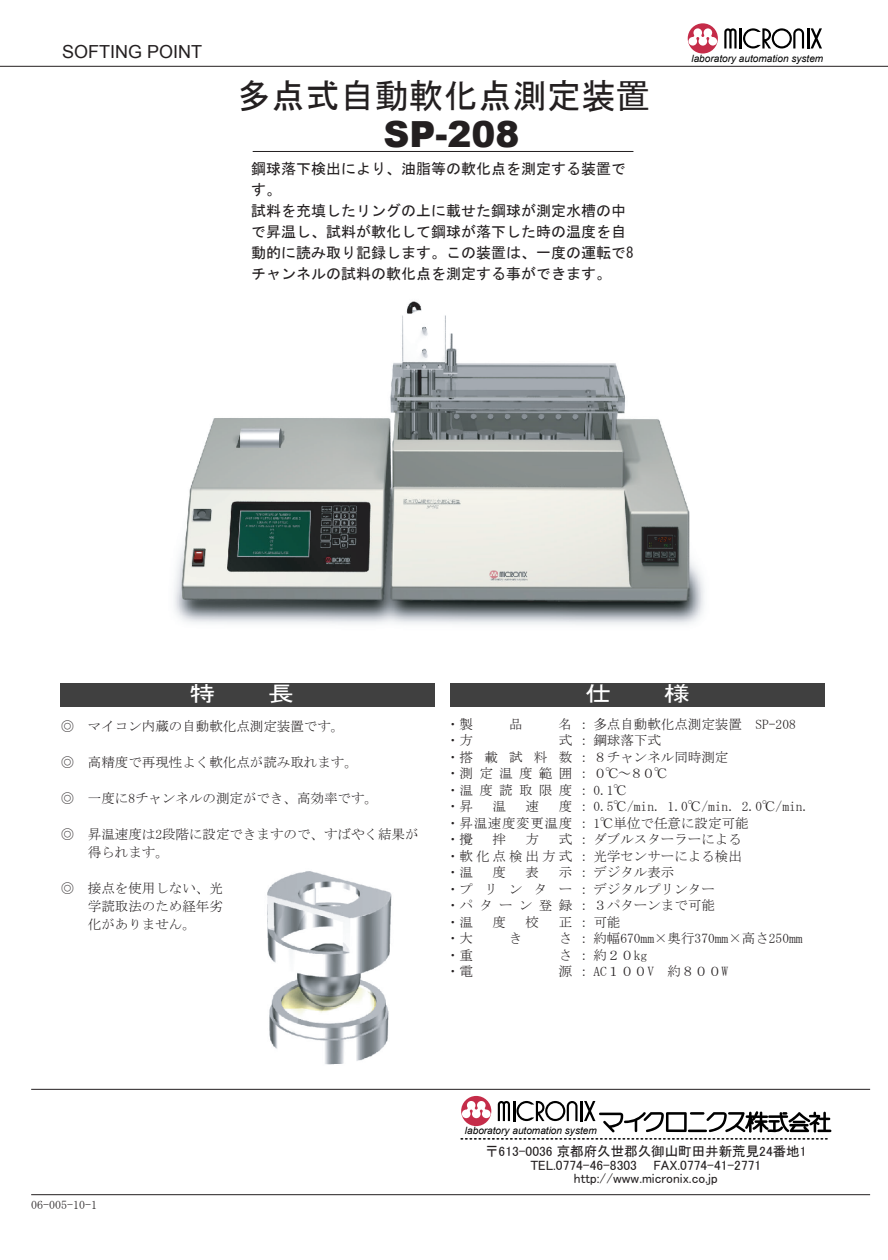
<style>
.page{position:relative;width:888px;height:1260px;background:#fff}
.page>*{position:absolute;margin:0;border:0;box-sizing:border-box;transform-origin:0 0}
.t1{font:900 36px "Arial";color:#231f20}
.t2{font:34.5px "MS Gothic";color:#231f20}
.t3{font:21px "MS Gothic";color:#fff;scale:1.25 1}
.t4{font:18px "Arial";color:#231f20}
.t5{font:15px/21px "MS Gothic";color:#231f20}
.t6{font:13.5px/18px "MS Mincho";color:#231f20}
.t7{font:13.5px/13.5px "MSP Gothic";color:#231f20;text-align:center}
.t8{font:13.5px "MS Mincho";letter-spacing:.465em;color:#231f20}
.t9{font:12px "MS Mincho";color:#231f20}
.t10{font:italic 10.05px "Arial";color:#000}
</style>
<div class="page">
<img style="left:237px;top:871px;width:189px;height:218px">
<img style="left:86px;top:301px;width:693px;height:406px">
<hr style="left:0;top:66px;width:888px;height:1px;background:#231f20">
<hr style="left:31px;top:1089px;width:839px;height:1px;background:#231f20">
<hr style="left:31px;top:1194px;width:839px;height:1px;background:#231f20">
<svg style="left:688px;top:23px;width:30px;height:31px"></svg>
<svg style="left:724px;top:28px;width:13px;height:20px"></svg>
<hr style="left:739px;top:28px;width:3px;height:20px;background:#000">
<svg style="left:743px;top:28px;width:61px;height:20px"></svg>
<hr style="left:807px;top:28px;width:2px;height:20px;background:#000">
<svg style="left:811px;top:28px;width:11px;height:20px"></svg>
<hr style="left:253px;top:151px;width:380px;height:1px;background:#231f20">
<div style="left:451px;top:683px;width:374px;height:23px;background:#404040"></div>
<div style="left:60px;top:683px;width:374px;height:23px;background:#404040"></div>
<svg style="left:461px;top:1096px;width:370px;height:44px"></svg>
<h3 class="t4" style="left:62px;top:40px;width:142px">SOFTING POINT</h3>
<h2 class="t2" style="left:236px;top:78px;width:415px">多点式自動軟化点測定装置</h2>
<h1 class="t1" style="left:384px;top:108px;width:138px">SP-208</h1>
<p class="t5" style="left:251px;top:158px;width:384px">鋼球落下検出により、油脂等の軟化点を測定する装置です。<br>試料を充填したリングの上に載せた鋼球が測定水槽の中で昇温し、試料が軟化して鋼球が落下した時の温度を自動的に読み取り記録します。この装置は、一度の運転で8チャンネルの試料の軟化点を測定する事ができます。</p>
<p class="t10" style="left:691px;top:52px;width:133px">laboratory automation system</p>
<h3 class="t3" style="left:189px;top:683px;width:22px">特</h3>
<h3 class="t3" style="left:268px;top:683px;width:22px">長</h3>
<p class="t6" style="left:61px;top:717px;width:285px">◎ マイコン内蔵の自動軟化点測定装置です。</p>
<p class="t6" style="left:61px;top:753px;width:298px">◎ 高精度で再現性よく軟化点が読み取れます。</p>
<p class="t6" style="left:61px;top:789px;width:319px">◎ 一度に8チャンネルの測定ができ、高効率です。</p>
<p class="t6" style="left:88px;top:825px;width:332px;text-indent:-27px">◎ 昇温速度は2段階に設定できますので、すばやく結果が得られます。</p>
<p class="t6" style="left:88px;top:879px;width:136px;text-align:justify;text-indent:-27px">◎ 接点を使用しない、光学読取法のため経年劣化がありません。</p>
<h3 class="t3" style="left:585px;top:683px;width:22px">仕</h3>
<h3 class="t3" style="left:664px;top:683px;width:22px">様</h3>
<p class="t6" style="left:559px;top:715px;width:239px">名：多点自動軟化点測定装置 SP-208</p>
<p class="t6" style="left:559px;top:732px;width:104px">式：鋼球落下式</p>
<p class="t6" style="left:446px;top:748px;width:284px">・搭 載 試 料 数：８チャンネル同時測定</p>
<p class="t8" style="left:446px;top:767px;width:223px">・測定温度範囲：０℃～８０℃</p>
<p class="t6" style="left:446px;top:781px;width:182px">・温度読取限度： 0.1℃</p>
<p class="t6" style="left:559px;top:798px;width:252px">度： 0.5℃/min. 1.0℃/min. 2.0℃/min.</p>
<p class="t6" style="left:446px;top:814px;width:304px">・昇温速度変更温度： 1℃単位で任意に設定可能</p>
<p class="t6" style="left:559px;top:831px;width:185px">式：ダブルスターラーによる</p>
<p class="t6" style="left:446px;top:847px;width:297px">・軟化点検出方式：光学センサーによる検出</p>
<p class="t6" style="left:559px;top:864px;width:117px">示：デジタル表示</p>
<p class="t6" style="left:446px;top:880px;width:270px">・プ リ ン タ ー：デジタルプリンター</p>
<p class="t6" style="left:446px;top:897px;width:270px">・パターン登録：３パターンまで可能</p>
<p class="t6" style="left:559px;top:913px;width:63px">正：可能</p>
<p class="t6" style="left:559px;top:930px;width:245px">さ：約幅670mm×奥行370mm×高さ250mm</p>
<p class="t6" style="left:559px;top:946px;width:90px">さ：約２０kg</p>
<p class="t6" style="left:559px;top:963px;width:171px">源： AC１００V 約８００W</p>
<p class="t6" style="left:446px;top:715px;width:28px">・製</p>
<p class="t6" style="left:509px;top:715px;width:15px">品</p>
<p class="t6" style="left:446px;top:732px;width:28px">・方</p>
<p class="t6" style="left:446px;top:798px;width:28px">・昇</p>
<p class="t6" style="left:493px;top:798px;width:15px">温</p>
<p class="t6" style="left:526px;top:798px;width:15px">速</p>
<p class="t6" style="left:446px;top:831px;width:28px">・攪</p>
<p class="t6" style="left:493px;top:831px;width:15px">拌</p>
<p class="t6" style="left:526px;top:831px;width:15px">方</p>
<p class="t6" style="left:446px;top:864px;width:28px">・温</p>
<p class="t6" style="left:493px;top:864px;width:15px">度</p>
<p class="t6" style="left:526px;top:864px;width:15px">表</p>
<p class="t6" style="left:446px;top:913px;width:28px">・温</p>
<p class="t6" style="left:493px;top:913px;width:15px">度</p>
<p class="t6" style="left:526px;top:913px;width:15px">校</p>
<p class="t6" style="left:446px;top:930px;width:28px">・大</p>
<p class="t6" style="left:509px;top:930px;width:15px">き</p>
<p class="t6" style="left:446px;top:947px;width:28px;line-height:16.5px">・重・電</p>
<p class="t9" style="left:31px;top:1199px;width:67px">06-005-10-1</p>
<p class="t10" style="left:465px;top:1124px;width:133px">laboratory automation system</p>
<p class="t7" style="left:485px;top:1145px;width:323px">〒613-0036 京都府久世郡久御山町田井新荒見24番地1<br>TEL.0774-46-8303 FAX.0774-41-2771 http://www.micronix.co.jp</p>
</div>
